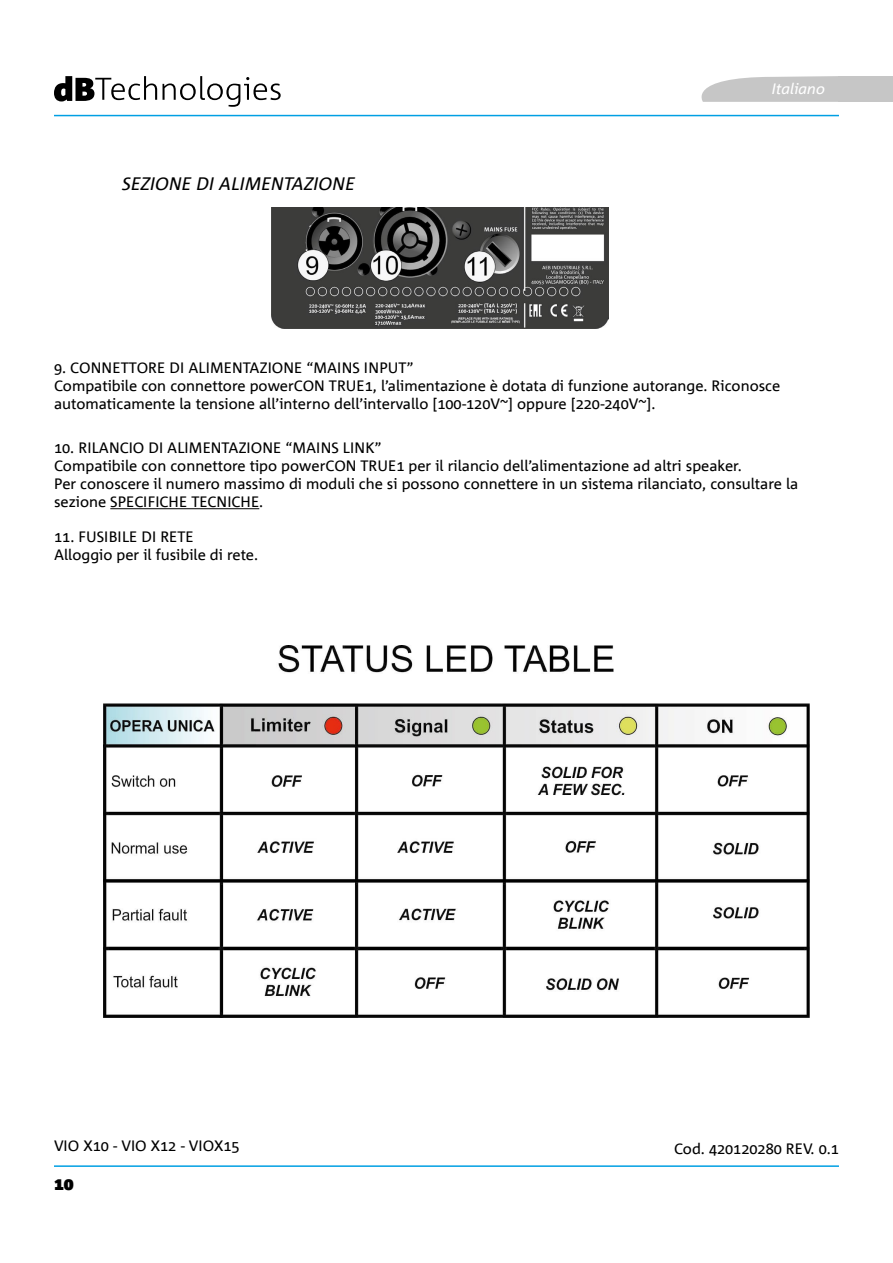
<style>
.page{position:relative;width:893px;height:1263px;background:#fff}
.page>*{position:absolute;margin:0;border:0;box-sizing:border-box;transform-origin:0 0}
.t1{font:italic 18px "Corpid Office";color:#000}
.t2{font:900 18px "Corpid";color:#000}
.t3{font:15px/18px "Corpid Office";color:#000}
.t4{font:italic 15px "Corpid Office";color:#fff}
</style>
<div class="page">
<hr style="left:54px;top:1165px;width:785px;height:2px;background:#009fe3">
<hr style="left:54px;top:115px;width:785px;height:1px;background:#009fe3">
<svg style="left:701px;top:76px;width:138px;height:26px;background:#ccc"></svg>
<div style="left:839px;top:76px;width:54px;height:26px;background:#c6c6c6"></div>
<svg style="left:54px;top:76px;width:103px;height:25px"></svg>
<svg style="left:163px;top:76px;width:118px;height:31px"></svg>
<hr style="left:110px;top:508px;width:149px;height:1px;background:#000">
<img style="left:272px;top:208px;width:336px;height:120px">
<img style="left:103px;top:646px;width:706px;height:371px">
<p class="t1" style="left:122px;top:174px;width:234px">SEZIONE DI ALIMENTAZIONE</p>
<p class="t4" style="left:772px;top:80px;width:55px">Italiano</p>
<p class="t3" style="left:54px;top:359px;width:728px">9. CONNETTORE DI ALIMENTAZIONE “MAINS INPUT”<br>Compatibile con connettore powerCON TRUE1, l’alimentazione è dotata di funzione autorange. Riconosce automaticamente la tensione all’interno dell’intervallo [100-120V~] oppure [220-240V~].</p>
<p class="t3" style="left:54px;top:439px;width:746px">10. RILANCIO DI ALIMENTAZIONE “MAINS LINK”<br>Compatibile con connettore tipo powerCON TRUE1 per il rilancio dell’alimentazione ad altri speaker.<br>Per conoscere il numero massimo di moduli che si possono connettere in un sistema rilanciato, consultare la sezione SPECIFICHE TECNICHE.</p>
<p class="t3" style="left:54px;top:528px;width:205px">11. FUSIBILE DI RETE<br>Alloggio per il fusibile di rete.</p>
<p class="t3" style="left:54px;top:1137px;width:187px">VIO X10 - VIO X12 - VIOX15</p>
<p class="t3" style="left:674px;top:1140px;width:166px">Cod. 420120280 REV. 0.1</p>
<p class="t2" style="left:54px;top:1173px;width:21px">10</p>
</div>
